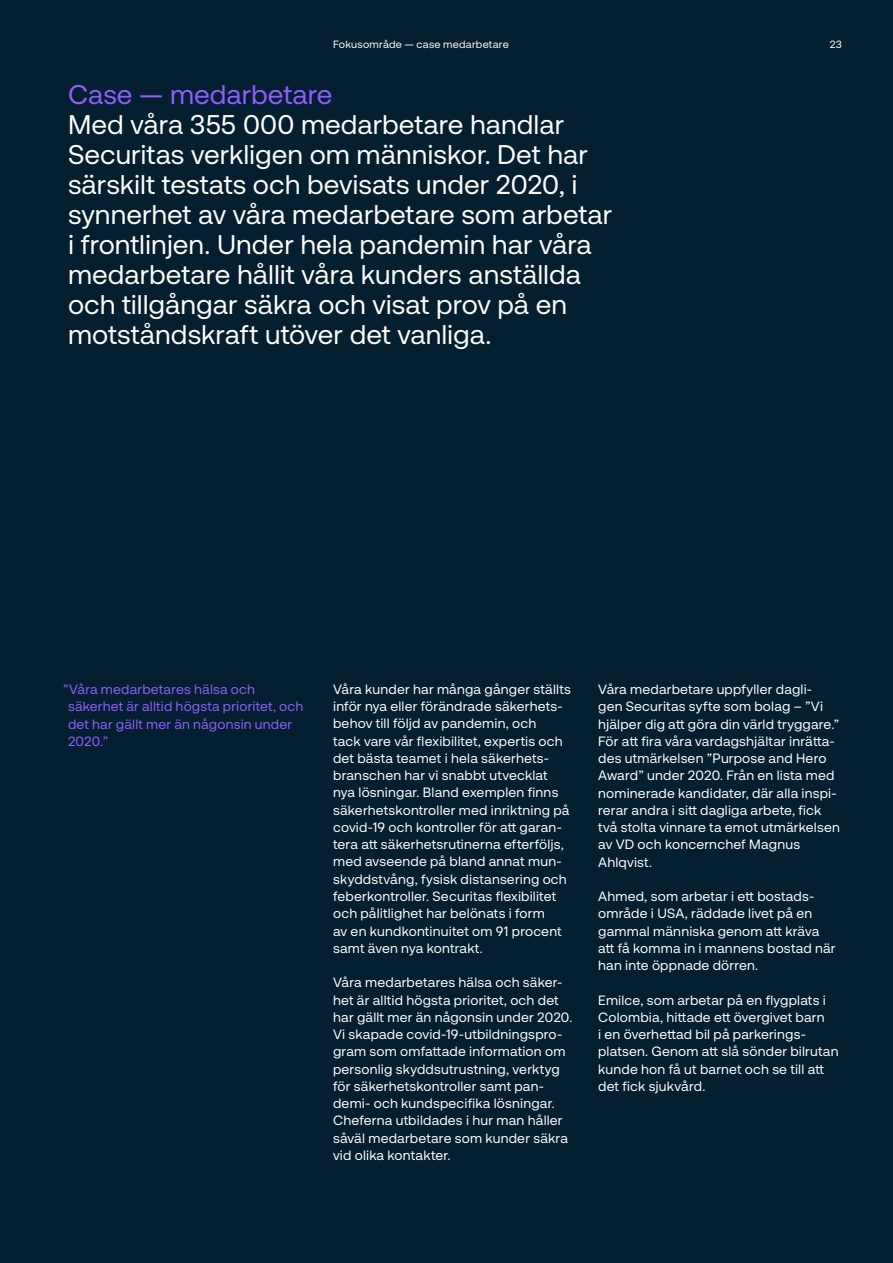
<style>
.page{position:relative;width:893px;height:1263px;background:#031f30}
.page>*{position:absolute;margin:0;border:0;box-sizing:border-box;transform-origin:0 0}
.t1{font:27px/30px "Securitas Pro";color:#fff}
.t2{font:27px "Securitas Pro";color:#8d5fff}
.t3{font:13.5px/17.2px "Securitas Pro";letter-spacing:.015em;color:#fff}
.t4{font:13.5px/17.2px "Securitas Pro";letter-spacing:.015em;color:#8d5fff}
.t5{font:10.5px "Securitas Pro";letter-spacing:.025em;color:#fff}
</style>
<div class="page">
<p class="t5" style="left:333px;top:37px;width:177px">Fokusområde — case medarbetare</p>
<p class="t5" style="left:830px;top:37px;width:14px">23</p>
<h1 class="t2" style="left:68px;top:78px;width:266px">Case — medarbetare</h1>
<p class="t1" style="left:68px;top:109px;width:546px">Med våra 355 000 medarbetare handlar Securitas verkligen om människor. Det har särskilt testats och bevisats under 2020, i synnerhet av våra medarbetare som arbetar i frontlinjen. Under hela pandemin har våra medarbetare hållit våra kunders anställda och tillgångar säkra och visat prov på en motståndskraft utöver det vanliga.</p>
<p class="t4" style="left:68px;top:680px;width:237px;text-indent:-5px">”Våra medarbetares hälsa och säkerhet är alltid högsta prioritet, och det har gällt mer än någonsin under<br>2020.”</p>
<p class="t3" style="left:333px;top:680px;width:239px">Våra kunder har många gånger ställts inför nya eller förändrade säkerhets&shy;behov till följd av pandemin, och<br>tack vare vår flexibilitet, expertis och det bästa teamet i hela säkerhets&shy;branschen har vi snabbt utvecklat nya lösningar. Bland exemplen finns säkerhetskontroller med inriktning på covid-19 och kontroller för att garan&shy;tera att säkerhetsrutinerna efterföljs, med avseende på bland annat mun&shy;skyddstvång, fysisk distansering och feberkontroller. Securitas flexibilitet och pålitlighet har belönats i form<br>av en kundkontinuitet om 91 procent samt även nya kontrakt.</p>
<p class="t3" style="left:333px;top:974px;width:241px">Våra medarbetares hälsa och säker&shy;het är alltid högsta prioritet, och det har gällt mer än någonsin under 2020.<br>Vi skapade covid-19-utbildningspro&shy;gram som omfattade information om personlig skyddsutrustning, verktyg för säkerhetskontroller samt pan&shy;demi- och kundspecifika lösningar.<br>Cheferna utbildades i hur man håller såväl medarbetare som kunder säkra vid olika kontakter.</p>
<p class="t3" style="left:598px;top:680px;width:243px">Våra medarbetare uppfyller dagli&shy;gen Securitas syfte som bolag – ”Vi hjälper dig att göra din värld tryggare.” För att fira våra vardagshjältar inrätta&shy;des utmärkelsen ”Purpose and Hero Award” under 2020. Från en lista med nominerade kandidater, där alla inspi&shy;rerar andra i sitt dagliga arbete, fick två stolta vinnare ta emot utmärkelsen av VD och koncernchef Magnus Ahlqvist.</p>
<p class="t3" style="left:598px;top:887px;width:239px">Ahmed, som arbetar i ett bostads&shy;område i USA, räddade livet på en gammal människa genom att kräva att få komma in i mannens bostad när han inte öppnade dörren.</p>
<p class="t3" style="left:598px;top:991px;width:242px">Emilce, som arbetar på en flygplats i Colombia, hittade ett övergivet barn<br>i en överhettad bil på parkerings&shy;platsen. Genom att slå sönder bilrutan kunde hon få ut barnet och se till att det fick sjukvård.</p>
</div>
